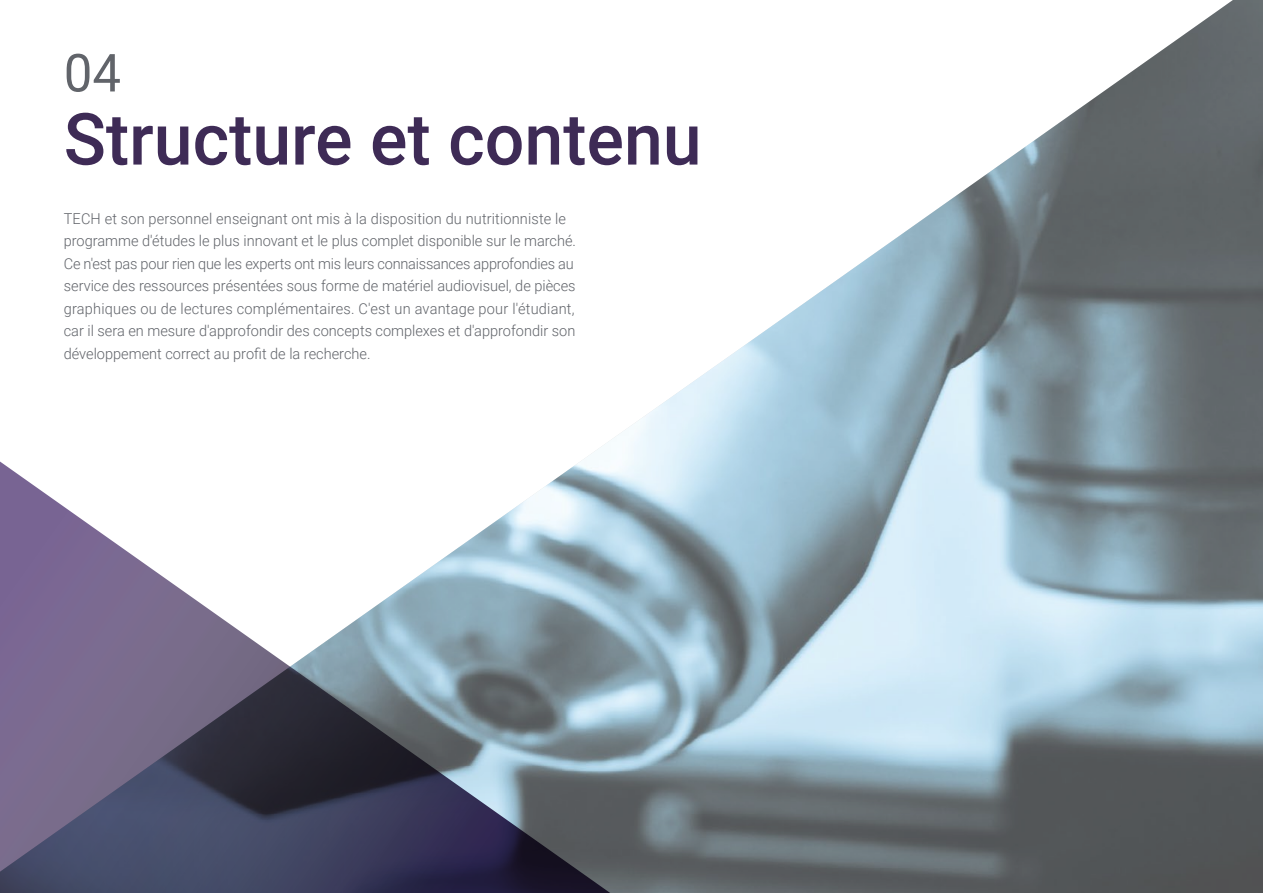
<style>
.page{position:relative;width:1263px;height:893px;background:#fff}
.page>*{position:absolute;margin:0;border:0;box-sizing:border-box;transform-origin:0 0}
.t1{font:500 72px "Roboto";color:#3e2b56}
.t2{font:52.5px "Roboto";color:#61646a}
.t3{font:300 15px/22.5px "Roboto";color:#61646a}
</style>
<div class="page">
<img style="left:603px;top:0;width:660px;height:893px">
<svg style="left:0;top:446px;width:640px;height:447px"></svg>
<h2 class="t2" style="left:64px;top:36px;width:59px">04</h2>
<h1 class="t1" style="left:64px;top:89px;width:639px">Structure et contenu</h1>
<p class="t3" style="left:64px;top:207px;width:514px">TECH et son personnel enseignant ont mis à la disposition du nutritionniste le programme d'études le plus innovant et le plus complet disponible sur le marché.<br>Ce n'est pas pour rien que les experts ont mis leurs connaissances approfondies au service des ressources présentées sous forme de matériel audiovisuel, de pièces graphiques ou de lectures complémentaires. C'est un avantage pour l'étudiant, car il sera en mesure d'approfondir des concepts complexes et d'approfondir son développement correct au profit de la recherche.</p>
</div>
